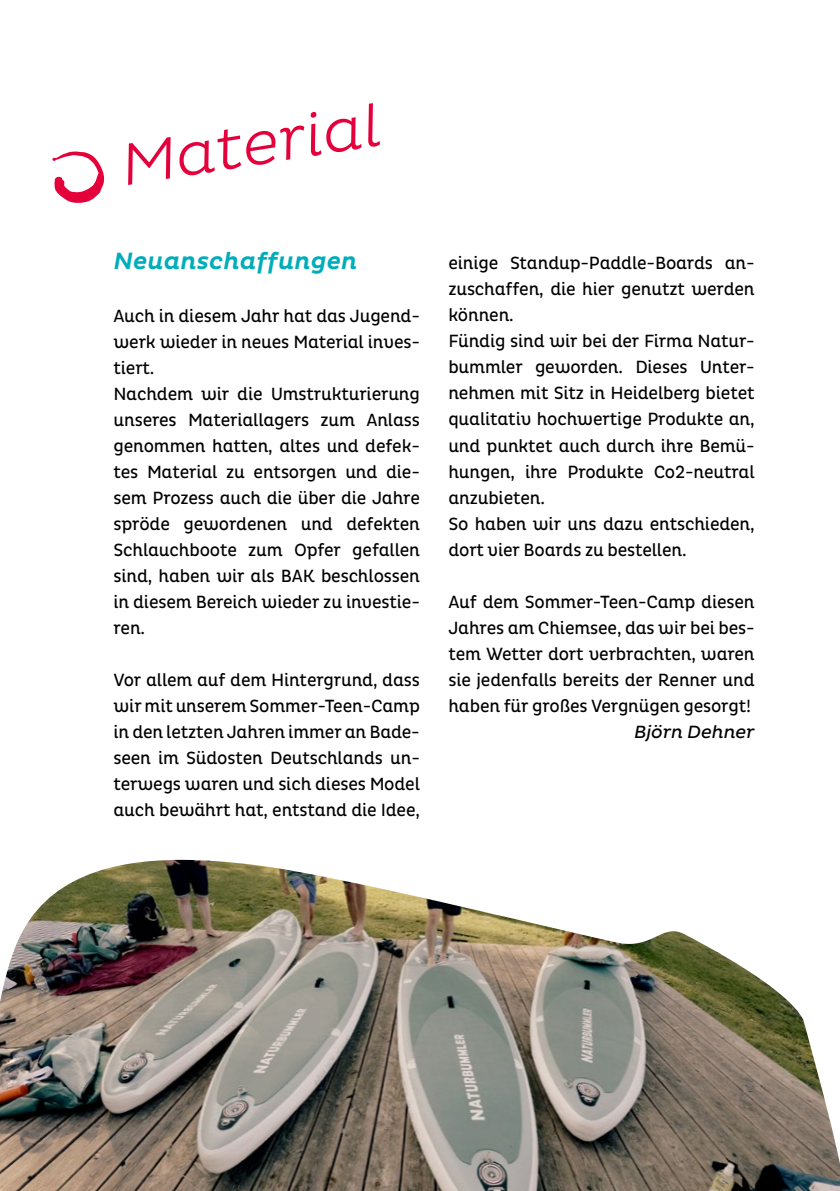
<style>
.page{position:relative;width:840px;height:1191px;background:#fff}
.page>*{position:absolute;margin:0;border:0;box-sizing:border-box;transform-origin:0 0}
.t1{font:italic 300 60px "Pluto";color:#e4003a}
.t2{font:italic 500 24px "Pluto";color:#00adba}
.t3{font:18px/26px "Pluto Cond";letter-spacing:-.01em;color:#000}
.t4{font:italic 18px "Pluto";letter-spacing:-.01em;color:#000}
</style>
<div class="page">
<svg style="left:52px;top:151px;width:52px;height:52px"></svg>
<img style="left:0;top:860px;width:839px;height:331px">
<h1 class="t1" style="left:116px;top:132px;width:264px;rotate:-9deg">Material</h1>
<h2 class="t2" style="left:113px;top:248px;width:245px">Neuanschaffungen</h2>
<p class="t3" style="left:113px;top:303px;width:308px">Auch in diesem Jahr hat das Jugend&shy;werk wieder in neues Material inves&shy;tiert.<br>Nachdem wir die Umstrukturierung unseres Materiallagers zum Anlass genommen hatten, altes und defek&shy;tes Material zu entsorgen und die&shy;sem Prozess auch die über die Jahre spröde gewordenen und defekten<br>Schlauchboote zum Opfer gefallen sind, haben wir als BAK beschlossen in diesem Bereich wieder zu investie&shy;ren.</p>
<p class="t3" style="left:113px;top:666px;width:308px;text-align:justify">Vor allem auf dem Hintergrund, dass wir mit unserem Sommer-Teen-Camp in den letzten Jahren immer an Bade&shy;seen im Südosten Deutschlands un&shy;terwegs waren und sich dieses Model auch bewährt hat, entstand die Idee,</p>
<p class="t3" style="left:448px;top:251px;width:308px">einige Standup-Paddle-Boards an&shy;zuschaffen, die hier genutzt werden können.<br>Fündig sind wir bei der Firma Natur&shy;bummler geworden. Dieses Unter&shy;nehmen mit Sitz in Heidelberg bietet qualitativ hochwertige Produkte an, und punktet auch durch ihre Bemü&shy;hungen, ihre Produkte Co2-neutral anzubieten.<br>So haben wir uns dazu entschieden, dort vier Boards zu bestellen.</p>
<p class="t3" style="left:448px;top:588px;width:308px;text-align:justify">Auf dem Sommer-Teen-Camp diesen Jahres am Chiemsee, das wir bei bes&shy;tem Wetter dort verbrachten, waren sie jedenfalls bereits der Renner und haben für großes Vergnügen gesorgt!</p>
<p class="t4" style="left:633px;top:721px;width:122px">Björn Dehner</p>
</div>
